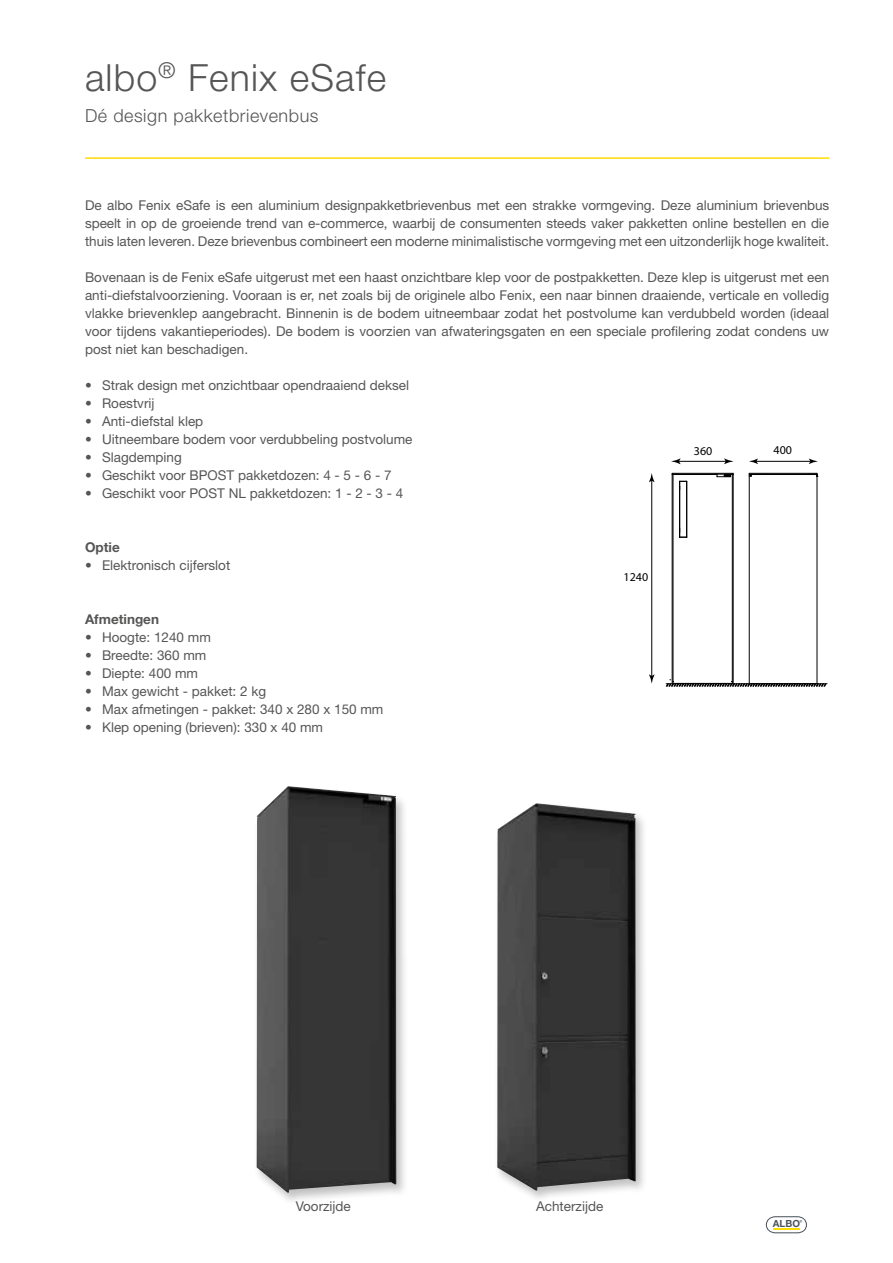
<style>
.page{position:relative;width:893px;height:1263px;background:#fff}
.page>*{position:absolute;margin:0;border:0;box-sizing:border-box;transform-origin:0 0}
.t1{font:300 37.5px "Helvetica Neue LT Std";letter-spacing:.03em;color:#565655}
.t2{font:300 18px "Helvetica Neue LT Std";letter-spacing:.03em;color:#565655}
.t3{font:13.5px/18px "Helvetica Neue LT Std";color:#565655;text-align:justify}
.t4{font:700 13.5px "Helvetica Neue LT Std";color:#565655}
.t5{font:12px "Myriad Pro";color:#000}
.t6{font:700 9.9px "Helvetica Neue LT Std";color:#4a555b}
</style>
<div class="page">
<div style="left:493px;top:801px;width:155px;height:403px;background:#000;opacity:.25"></div>
<img style="left:497px;top:803px;width:139px;height:387px">
<div style="left:253px;top:785px;width:156px;height:421px;background:#000;opacity:.25"></div>
<img style="left:257px;top:786px;width:139px;height:407px">
<hr style="left:756px;top:461px;width:55px;height:1px;background:#000">
<svg style="left:809px;top:459px;width:9px;height:5px"></svg>
<svg style="left:749px;top:459px;width:9px;height:5px"></svg>
<hr style="left:678px;top:461px;width:49px;height:1px;background:#000">
<svg style="left:724px;top:458px;width:10px;height:6px"></svg>
<svg style="left:671px;top:458px;width:10px;height:6px"></svg>
<hr style="left:651px;top:480px;width:1px;height:197px;background:#000">
<svg style="left:649px;top:674px;width:5px;height:9px"></svg>
<svg style="left:649px;top:473px;width:5px;height:9px"></svg>
<hr style="left:686px;top:481px;width:1px;height:56px;background:#000">
<hr style="left:679px;top:481px;width:1px;height:56px;background:#000">
<svg style="left:680px;top:481px;width:8px;height:10px"></svg>
<hr style="left:673px;top:474px;width:1px;height:210px;background:#000">
<hr style="left:672px;top:474px;width:1px;height:210px;background:#000">
<hr style="left:733px;top:474px;width:1px;height:210px;background:#000">
<hr style="left:732px;top:474px;width:1px;height:210px;background:#000">
<hr style="left:672px;top:474px;width:61px;height:1px;background:#000">
<hr style="left:672px;top:473px;width:61px;height:1px;background:#000">
<svg style="left:679px;top:528px;width:9px;height:10px"></svg>
<svg style="left:717px;top:473px;width:17px;height:5px"></svg>
<hr style="left:749px;top:476px;width:1px;height:208px;background:#000">
<hr style="left:817px;top:474px;width:1px;height:210px;background:#000">
<hr style="left:749px;top:474px;width:68px;height:1px;background:#000">
<hr style="left:749px;top:473px;width:68px;height:1px;background:#000">
<svg style="left:749px;top:473px;width:8px;height:4px"></svg>
<svg style="left:666px;top:679px;width:161px;height:8px"></svg>
<svg style="left:766px;top:1216px;width:41px;height:17px"></svg>
<hr style="left:85px;top:157px;width:744px;height:2px;background:#fd0">
<h1 class="t1" style="left:85px;top:54px;width:303px">albo<sup>®</sup> Fenix eSafe</h1>
<h2 class="t2" style="left:85px;top:105px;width:235px">Dé design pakketbrievenbus</h2>
<p class="t3" style="left:85px;top:196px;width:746px">De albo Fenix eSafe is een aluminium designpakketbrievenbus met een strakke vormgeving. Deze aluminium brievenbus speelt in op de groeiende trend van e-commerce, waarbij de consumenten steeds vaker pakketten online bestellen en die thuis laten leveren. Deze brievenbus combineert een moderne minimalistische vormgeving met een uitzonderlijk hoge kwaliteit.</p>
<p class="t3" style="left:85px;top:267px;width:746px">Bovenaan is de Fenix eSafe uitgerust met een haast onzichtbare klep voor de postpakketten. Deze klep is uitgerust met een anti-diefstalvoorziening. Vooraan is er, net zoals bij de originele albo Fenix, een naar binnen draaiende, verticale en volledig vlakke brievenklep aangebracht. Binnenin is de bodem uitneembaar zodat het postvolume kan verdubbeld worden (ideaal voor tijdens vakantieperiodes). De bodem is voorzien van afwateringsgaten en een speciale profilering zodat condens uw post niet kan beschadigen.</p>
<p class="t3" style="left:85px;top:375px;width:326px">• Strak design met onzichtbaar opendraaiend deksel</p>
<p class="t3" style="left:85px;top:393px;width:71px">• Roestvrij</p>
<p class="t3" style="left:85px;top:411px;width:120px">• Anti-diefstal klep</p>
<p class="t3" style="left:85px;top:429px;width:329px">• Uitneembare bodem voor verdubbeling postvolume</p>
<p class="t3" style="left:85px;top:447px;width:98px">• Slagdemping</p>
<p class="t3" style="left:85px;top:465px;width:308px">• Geschikt voor BPOST pakketdozen: 4 - 5 - 6 - 7</p>
<p class="t3" style="left:85px;top:483px;width:320px">• Geschikt voor POST NL pakketdozen: 1 - 2 - 3 - 4</p>
<p class="t5" style="left:694px;top:444px;width:20px">360</p>
<p class="t5" style="left:774px;top:444px;width:20px">400</p>
<p class="t4" style="left:85px;top:538px;width:36px">Optie</p>
<p class="t3" style="left:85px;top:555px;width:147px">• Elektronisch cijferslot</p>
<p class="t4" style="left:85px;top:610px;width:75px">Afmetingen</p>
<p class="t3" style="left:85px;top:627px;width:127px">• Hoogte: 1240 mm</p>
<p class="t3" style="left:85px;top:645px;width:123px">• Breedte: 360 mm</p>
<p class="t3" style="left:85px;top:663px;width:115px">• Diepte: 400 mm</p>
<p class="t3" style="left:85px;top:681px;width:183px">• Max gewicht - pakket: 2 kg</p>
<p class="t3" style="left:85px;top:699px;width:300px">• Max afmetingen - pakket: 340 x 280 x 150 mm</p>
<p class="t3" style="left:85px;top:717px;width:240px">• Klep opening (brieven): 330 x 40 mm</p>
<p class="t5" style="left:624px;top:571px;width:26px">1240</p>
<p class="t3" style="left:296px;top:1196px;width:57px">Voorzijde</p>
<p class="t3" style="left:536px;top:1196px;width:69px">Achterzijde</p>
<p class="t6" style="left:773px;top:1218px;width:31px">ALBO<sup>®</sup></p>
</div>
